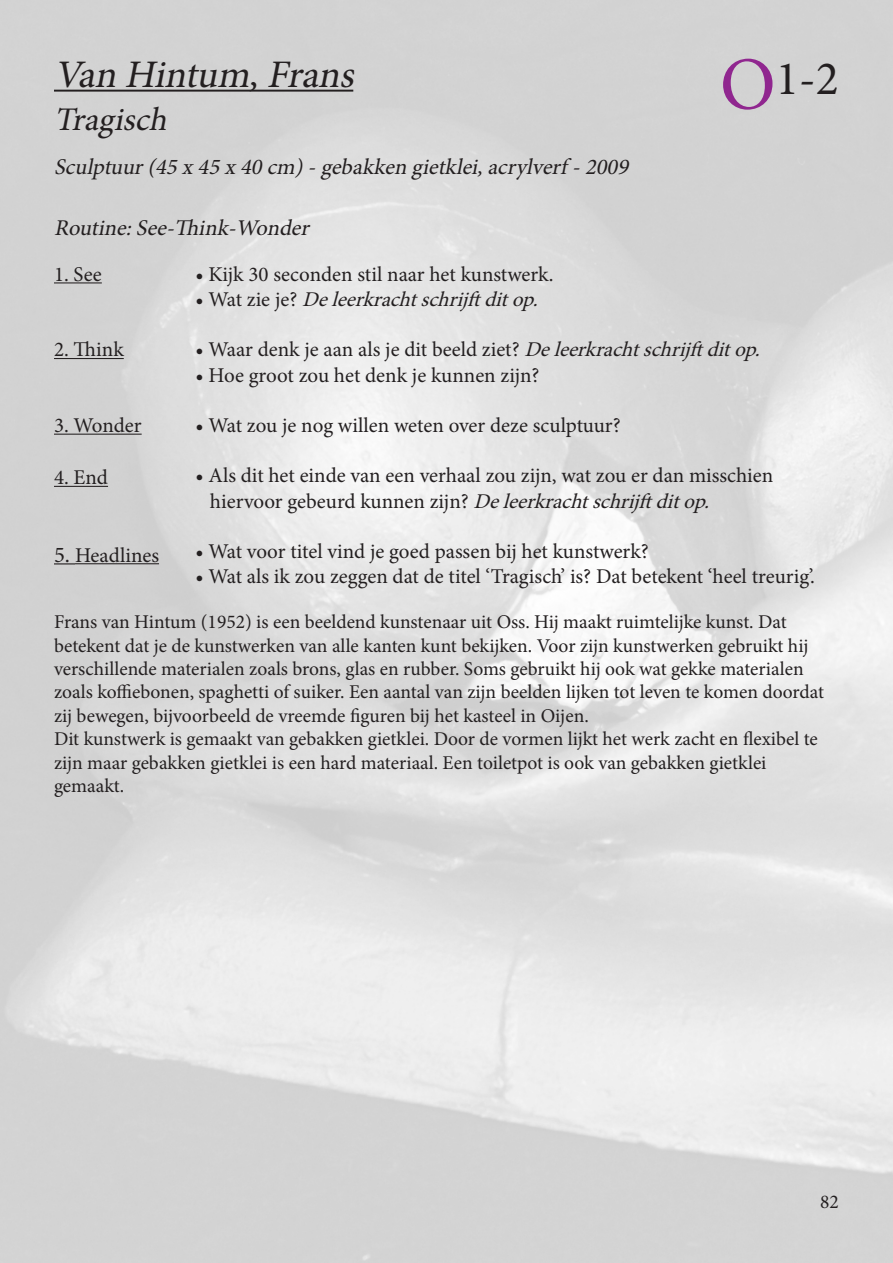
<style>
.page{position:relative;width:893px;height:1263px;background:#fff}
.page>*{position:absolute;margin:0;border:0;box-sizing:border-box;transform-origin:0 0}
.t1{font:48px "Minion Pro";color:#231f20}
.t2{font:italic 39px "Minion Pro";color:#231f20}
.t3{font:italic 33px "Minion Pro";color:#231f20}
.t4{font:italic 22.5px "Minion Pro";color:#231f20}
.t5{font:21px "Minion Pro";color:#231f20}
.t6{font:italic 21px "Minion Pro";color:#231f20}
.t7{font:19.5px/23.4px "Minion Pro";color:#231f20}
.s1{font-size:75px;color:#90268f}
.s2{font-style:normal}
.s3{font-style:italic}
.s4{font-size:22.5px}
</style>
<div class="page">
<hr style="left:54px;top:90px;width:299px;height:2px;background:#231f20">
<hr style="left:54px;top:282px;width:48px;height:1px;background:#231f20">
<hr style="left:54px;top:358px;width:70px;height:1px;background:#231f20">
<hr style="left:54px;top:434px;width:88px;height:1px;background:#231f20">
<hr style="left:54px;top:486px;width:54px;height:1px;background:#231f20">
<svg style="left:54px;top:563px;width:21px;height:1px"></svg>
<hr style="left:75px;top:563px;width:84px;height:1px;background:#231f20">
<p class="t2" style="left:54px;top:48px;width:311px">Van Hintum,Frans</p>
<p class="t3" style="left:54px;top:97px;width:122px">Tragisch</p>
<p class="t1" style="left:720px;top:46px;width:121px"><span class="s1">O</span>1-2</p>
<p class="t4" style="left:54px;top:151px;width:582px">Sculptuur(45x45x40cm)-gebakken gietklei,acrylverf -2009</p>
<p class="t4" style="left:54px;top:213px;width:262px">Routine:See-Think-Wonder</p>
<p class="t5" style="left:54px;top:260px;width:49px">1. See</p>
<p class="t5" style="left:196px;top:260px;width:359px">• Kijk 30 seconden stil naar het kunstwerk.</p>
<p class="t6" style="left:196px;top:285px;width:351px"><span class="s2">• W a t z i e j e ?</span> Deleerkrachtschrijftditop.</p>
<p class="t5" style="left:196px;top:336px;width:573px">• Waar denk je aan als je dit beeld ziet? <span class="s3">Deleerkrachtschrijftditop.</span></p>
<p class="t5" style="left:196px;top:361px;width:345px">• Hoe groot zou het denk je kunnen zijn?</p>
<p class="t5" style="left:196px;top:411px;width:427px">• Wat zou je nog willen weten over deze sculptuur?</p>
<p class="t5" style="left:196px;top:462px;width:579px">• Als dit het einde van een verhaal zou zijn, wat zou er dan misschien</p>
<p class="t5" style="left:210px;top:487px;width:508px">hiervoor gebeurd kunnen zijn? <span class="s3">Deleerkrachtschrijftditop.</span></p>
<p class="t5" style="left:196px;top:537px;width:455px">• Wat voor titel vind je goed passen bij het kunstwerk?</p>
<p class="t5" style="left:196px;top:562px;width:621px">• Wat als ik zou zeggen dat de titel ‘Tragisch’ is? Dat betekent ‘heel treurig’.</p>
<p class="t5" style="left:54px;top:336px;width:71px">2. Think</p>
<p class="t5" style="left:54px;top:411px;width:89px">3. Wonder</p>
<p class="t5" style="left:54px;top:463px;width:56px">4. End</p>
<p class="t5" style="left:54px;top:541px;width:107px"><span class="s4">5.</span> Headlines</p>
<p class="t7" style="left:54px;top:610px;width:734px">Frans van Hintum (1952) is een beeldend kunstenaar uit Oss. Hij maakt ruimtelijke kunst. Dat</p>
<p class="t7" style="left:54px;top:634px;width:756px">betekent dat je de kunstwerken van alle kanten kunt bekijken. Voor zijn kunstwerken gebruikt hij</p>
<p class="t7" style="left:54px;top:657px;width:771px">verschillende materialen zoals brons, glas en rubber. Soms gebruikt hij ook wat gekke materialen zoals koffiebonen, spaghetti of suiker. Een aantal van zijn beelden lijken tot leven te komen doordat zij bewegen, bijvoorbeeld de vreemde figuren bij het kasteel in Oijen.</p>
<p class="t7" style="left:54px;top:727px;width:765px">Dit kunstwerk is gemaakt van gebakken gietklei. Door de vormen lijkt het werk zacht en flexibel te zijn maar gebakken gietklei is een hard materiaal. Een toiletpot is ook van gebakken gietklei</p>
<p class="t7" style="left:54px;top:774px;width:72px">gemaakt.</p>
<p class="t7" style="left:820px;top:1190px;width:20px">82</p>
</div>
